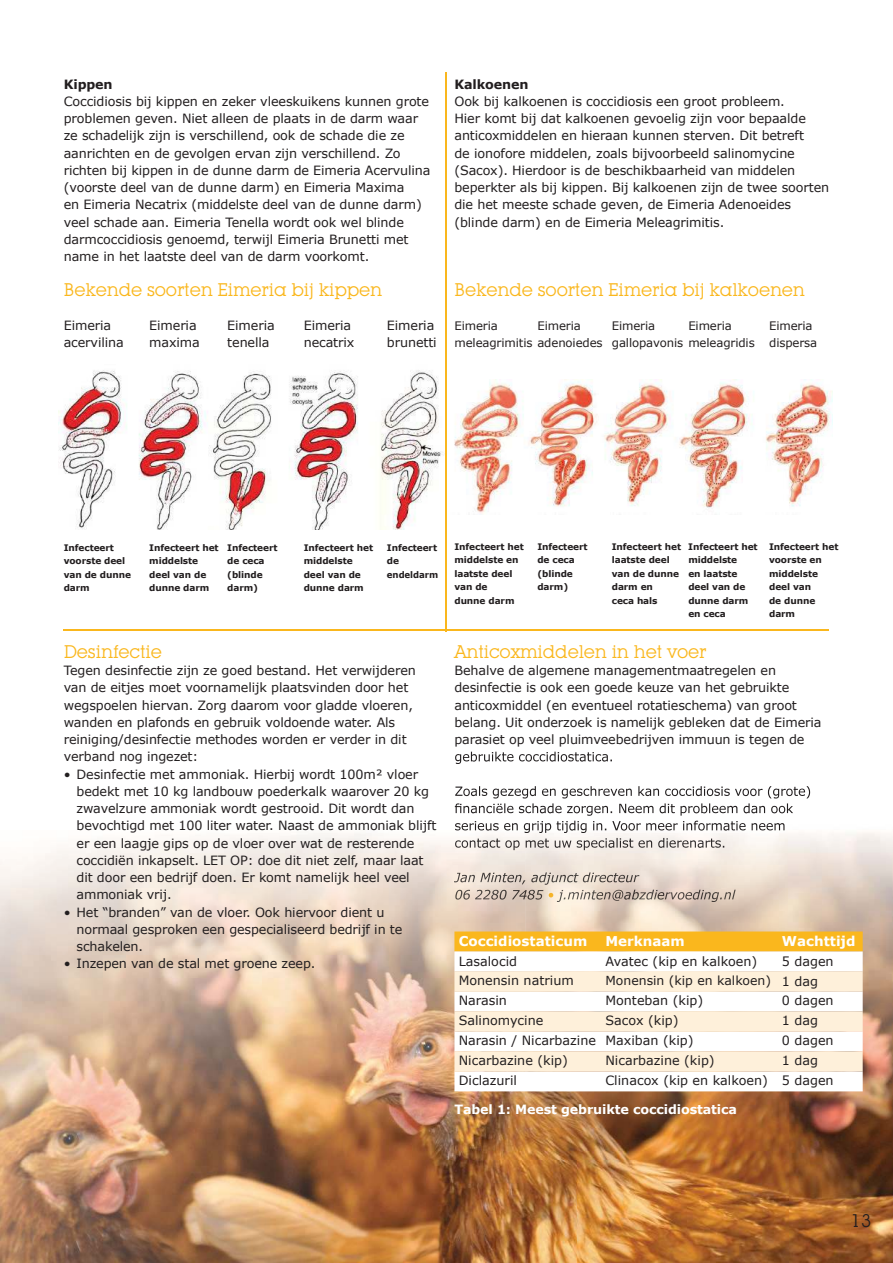
<style>
.page{position:relative;width:893px;height:1263px;background:#fff}
.page>*{position:absolute;margin:0;border:0;box-sizing:border-box;transform-origin:0 0}
.t1{font:18px "Lubalin Graph IT Cby BT";letter-spacing:-.01em;color:#fab71d}
.t2{font:18px "Lubalin Graph IT Cby BT";color:#221e1f}
.t3{font:700 13.5px "Verdana";color:#fff}
.t4{font:12.75px/17.2px "Verdana";letter-spacing:-.01em;color:#221e1f}
.t5{font:700 12.75px "Verdana";letter-spacing:-.01em;color:#fff}
.t6{font:700 12.75px "Verdana";letter-spacing:-.01em;color:#221e1f}
.t7{font:12.45px "Verdana";color:#221e1f}
.t8{font:11.7px/17.2px "Verdana";letter-spacing:-.01em;color:#221e1f}
.t9{font:700 9px "Verdana";letter-spacing:-.01em;color:#221e1f}
.t10{font:700 9px "Verdana";letter-spacing:-.01em;color:#221e1f;scale:.96 1}
.s1{font-size:12.75px}
</style>
<div class="page">
<img style="left:59px;top:364px;width:387px;height:166px">
<img style="left:445px;top:380px;width:388px;height:135px">
<hr style="left:446px;top:72px;width:1px;height:559px;background:#fab71d">
<hr style="left:64px;top:629px;width:765px;height:2px;background:#fab71d">
<img style="left:0;top:751px;width:893px;height:512px">
<img style="left:513px;top:752px;width:101px;height:12px">
<img style="left:455px;top:752px;width:58px;height:12px">
<img style="left:507px;top:786px;width:304px;height:12px">
<img style="left:455px;top:786px;width:52px;height:12px">
<img style="left:455px;top:803px;width:338px;height:13px">
<img style="left:455px;top:803px;width:58px;height:10px">
<img style="left:455px;top:820px;width:331px;height:13px">
<img style="left:455px;top:821px;width:55px;height:10px">
<img style="left:455px;top:838px;width:271px;height:12px">
<img style="left:455px;top:838px;width:45px;height:10px">
<img style="left:454px;top:872px;width:185px;height:13px">
<img style="left:454px;top:873px;width:67px;height:9px">
<img style="left:499px;top:890px;width:44px;height:9px">
<img style="left:455px;top:890px;width:44px;height:10px">
<svg style="left:549px;top:893px;width:4px;height:4px"></svg>
<img style="left:554px;top:890px;width:181px;height:12px">
<img style="left:557px;top:890px;width:65px;height:12px">
<div style="left:454px;top:931px;width:409px;height:20px;background:#fab71d"></div>
<svg style="left:454px;top:951px;width:409px;height:140px"></svg>
<svg style="left:454px;top:971px;width:409px;height:100px"></svg>
<p class="t6" style="left:64px;top:79px;width:50px">Kippen</p>
<p class="t4" style="left:64px;top:93px;width:368px">Coccidiosis bij kippen en zeker vleeskuikens kunnen grote problemen geven. Niet alleen de plaats in de darm waar ze schadelijk zijn is verschillend, ook de schade die ze aanrichten en de gevolgen ervan zijn verschillend. Zo richten bij kippen in de dunne darm de Eimeria Acervulina (voorste deel van de dunne darm) en Eimeria Maxima<br>en Eimeria Necatrix (middelste deel van de dunne darm) veel schade aan. Eimeria Tenella wordt ook wel blinde darmcoccidiosis genoemd, terwijl Eimeria Brunetti met name in het laatste deel van de darm voorkomt.</p>
<h1 class="t1" style="left:64px;top:282px;width:320px">Bekende soorten Eimeria bij kippen</h1>
<p class="t4" style="left:64px;top:317px;width:49px">Eimeria</p>
<p class="t4" style="left:149px;top:317px;width:49px">Eimeria</p>
<p class="t4" style="left:227px;top:317px;width:49px">Eimeria</p>
<p class="t4" style="left:304px;top:317px;width:49px">Eimeria</p>
<p class="t4" style="left:387px;top:317px;width:49px">Eimeria</p>
<p class="t4" style="left:64px;top:335px;width:61px">acervilina</p>
<p class="t4" style="left:149px;top:335px;width:52px">maxima</p>
<p class="t4" style="left:227px;top:335px;width:44px">tenella</p>
<p class="t4" style="left:304px;top:335px;width:52px">necatrix</p>
<p class="t4" style="left:387px;top:335px;width:51px">brunetti</p>
<p class="t6" style="left:454px;top:79px;width:76px">Kalkoenen</p>
<p class="t4" style="left:454px;top:93px;width:376px">Ook bij kalkoenen is coccidiosis een groot probleem.<br>Hier komt bij dat kalkoenen gevoelig zijn voor bepaalde anticoxmiddelen en hieraan kunnen sterven. Dit betreft<br>de ionofore middelen, zoals bijvoorbeeld salinomycine (Sacox). Hierdoor is de beschikbaarheid van middelen beperkter als bij kippen. Bij kalkoenen zijn de twee soorten die het meeste schade geven, de Eimeria Adenoeides (blinde darm) en de Eimeria Meleagrimitis.</p>
<h1 class="t1" style="left:454px;top:282px;width:352px">Bekende soorten Eimeria bij kalkoenen</h1>
<p class="t8" style="left:454px;top:318px;width:364px;text-indent:315px">Eimeria meleagrimitis adenoiedes gallopavonis meleagridis dispersa</p>
<p class="t8" style="left:454px;top:318px;width:45px">Eimeria</p>
<p class="t8" style="left:537px;top:318px;width:45px">Eimeria</p>
<p class="t8" style="left:612px;top:318px;width:45px">Eimeria</p>
<p class="t8" style="left:688px;top:318px;width:45px">Eimeria</p>
<p class="t9" style="left:64px;top:544px;width:52px">Infecteert</p>
<p class="t9" style="left:149px;top:544px;width:130px">Infecteert het Infecteert</p>
<p class="t9" style="left:304px;top:544px;width:71px">Infecteert het</p>
<p class="t9" style="left:387px;top:544px;width:52px">Infecteert</p>
<p class="t9" style="left:64px;top:557px;width:63px">voorste deel</p>
<p class="t9" style="left:149px;top:557px;width:50px">middelste</p>
<p class="t9" style="left:227px;top:557px;width:39px">de ceca</p>
<p class="t9" style="left:304px;top:557px;width:50px">middelste</p>
<p class="t9" style="left:387px;top:557px;width:14px">de</p>
<p class="t9" style="left:64px;top:571px;width:69px">van de dunne</p>
<p class="t9" style="left:149px;top:571px;width:59px">deel van de</p>
<p class="t9" style="left:227px;top:571px;width:37px">(blinde</p>
<p class="t9" style="left:304px;top:571px;width:59px">deel van de</p>
<p class="t10" style="left:387px;top:571px;width:55px">endeldarm</p>
<p class="t9" style="left:64px;top:584px;width:28px">darm</p>
<p class="t9" style="left:149px;top:584px;width:62px">dunne darm</p>
<p class="t9" style="left:227px;top:584px;width:32px">darm)</p>
<p class="t9" style="left:304px;top:584px;width:62px">dunne darm</p>
<h1 class="t1" style="left:64px;top:645px;width:100px">Desinfectie</h1>
<p class="t4" style="left:64px;top:662px;width:354px">Tegen desinfectie zijn ze goed bestand. Het verwijderen van de eitjes moet voornamelijk plaatsvinden door het wegspoelen hiervan. Zorg daarom voor gladde vloeren, wanden en plafonds en gebruik voldoende water. Als reiniging/desinfectie methodes worden er verder in dit verband nog ingezet:</p>
<p class="t4" style="left:77px;top:766px;width:361px;text-indent:-13px">• Desinfectie met ammoniak. Hierbij wordt 100m² vloer bedekt met 10 kg landbouw poederkalk waarover 20 kg zwavelzure ammoniak wordt gestrooid. Dit wordt dan bevochtigd met 100 liter water. Naast de ammoniak blijft er een laagje gips op de vloer over wat de resterende coccidiën inkapselt. LET OP: doe dit niet zelf, maar laat dit door een bedrijf doen. Er komt namelijk heel veel ammoniak vrij.</p>
<p class="t4" style="left:77px;top:904px;width:327px;text-indent:-13px">• Het “branden” van de vloer. Ook hiervoor dient u normaal gesproken een gespecialiseerd bedrijf in te schakelen.</p>
<p class="t4" style="left:64px;top:956px;width:253px">• Inzepen van de stal met groene zeep.</p>
<p class="t9" style="left:454px;top:543px;width:71px">Infecteert het</p>
<p class="t9" style="left:537px;top:543px;width:52px">Infecteert</p>
<p class="t9" style="left:612px;top:543px;width:147px">Infecteert het Infecteert het</p>
<p class="t9" style="left:769px;top:543px;width:71px">Infecteert het</p>
<p class="t9" style="left:454px;top:556px;width:66px">middelste en</p>
<p class="t9" style="left:537px;top:556px;width:39px">de ceca</p>
<p class="t9" style="left:612px;top:556px;width:60px">laatste deel</p>
<p class="t9" style="left:688px;top:556px;width:50px">middelste</p>
<p class="t9" style="left:769px;top:556px;width:54px">voorste en</p>
<p class="t9" style="left:454px;top:570px;width:60px">laatste deel</p>
<p class="t9" style="left:537px;top:570px;width:37px">(blinde</p>
<p class="t9" style="left:612px;top:570px;width:127px">van de dunne en laatste</p>
<p class="t9" style="left:769px;top:570px;width:50px">middelste</p>
<p class="t9" style="left:454px;top:583px;width:35px">van de</p>
<p class="t9" style="left:537px;top:583px;width:32px">darm)</p>
<p class="t9" style="left:612px;top:583px;width:43px">darm en</p>
<p class="t9" style="left:688px;top:583px;width:59px">deel van de</p>
<p class="t9" style="left:769px;top:583px;width:44px">deel van</p>
<p class="t9" style="left:454px;top:597px;width:62px">dunne darm</p>
<p class="t9" style="left:612px;top:597px;width:47px">ceca hals</p>
<p class="t9" style="left:688px;top:597px;width:62px">dunne darm</p>
<p class="t9" style="left:769px;top:597px;width:48px">de dunne</p>
<p class="t9" style="left:688px;top:610px;width:39px">en ceca</p>
<p class="t9" style="left:769px;top:610px;width:28px">darm</p>
<h1 class="t1" style="left:454px;top:645px;width:254px">Anticoxmiddelen in het voer</h1>
<p class="t4" style="left:454px;top:662px;width:369px">Behalve de algemene managementmaatregelen en desinfectie is ook een goede keuze van het gebruikte anticoxmiddel (en eventueel rotatieschema) van groot belang. Uit onderzoek is namelijk gebleken dat de Eimeria parasiet op veel pluimveebedrijven immuun is tegen de</p>
<p class="t3" style="left:459px;top:936px;width:130px">Coccidiostaticum</p>
<p class="t3" style="left:605px;top:936px;width:81px">Merknaam</p>
<p class="t3" style="left:782px;top:936px;width:75px">Wachttijd</p>
<p class="t4" style="left:459px;top:953px;width:60px">Lasalocid</p>
<p class="t4" style="left:605px;top:953px;width:153px">Avatec (kip en kalkoen)</p>
<p class="t4" style="left:782px;top:953px;width:53px">5 dagen</p>
<p class="t4" style="left:459px;top:973px;width:117px">Monensin natrium</p>
<p class="t7" style="left:605px;top:975px;width:214px">Monensin (kip en kalkoen) <span class="s1">1 dag</span></p>
<p class="t4" style="left:459px;top:993px;width:50px">Narasin</p>
<p class="t4" style="left:605px;top:993px;width:99px">Monteban (kip)</p>
<p class="t4" style="left:782px;top:993px;width:53px">0 dagen</p>
<p class="t4" style="left:459px;top:1013px;width:86px">Salinomycine</p>
<p class="t4" style="left:605px;top:1013px;width:75px">Sacox (kip)</p>
<p class="t4" style="left:782px;top:1013px;width:38px">1 dag</p>
<p class="t4" style="left:459px;top:1033px;width:236px">Narasin / Nicarbazine Maxiban (kip)</p>
<p class="t4" style="left:782px;top:1033px;width:53px">0 dagen</p>
<p class="t4" style="left:459px;top:1053px;width:111px">Nicarbazine (kip)</p>
<p class="t4" style="left:605px;top:1053px;width:111px">Nicarbazine (kip)</p>
<p class="t4" style="left:782px;top:1053px;width:38px">1 dag</p>
<p class="t4" style="left:459px;top:1073px;width:60px">Diclazuril</p>
<p class="t4" style="left:605px;top:1073px;width:230px">Clinacox (kip en kalkoen) 5 dagen</p>
<p class="t5" style="left:454px;top:1104px;width:284px">Tabel 1: Meest gebruikte coccidiostatica</p>
<h1 class="t2" style="left:851px;top:1214px;width:22px">13</h1>
</div>
